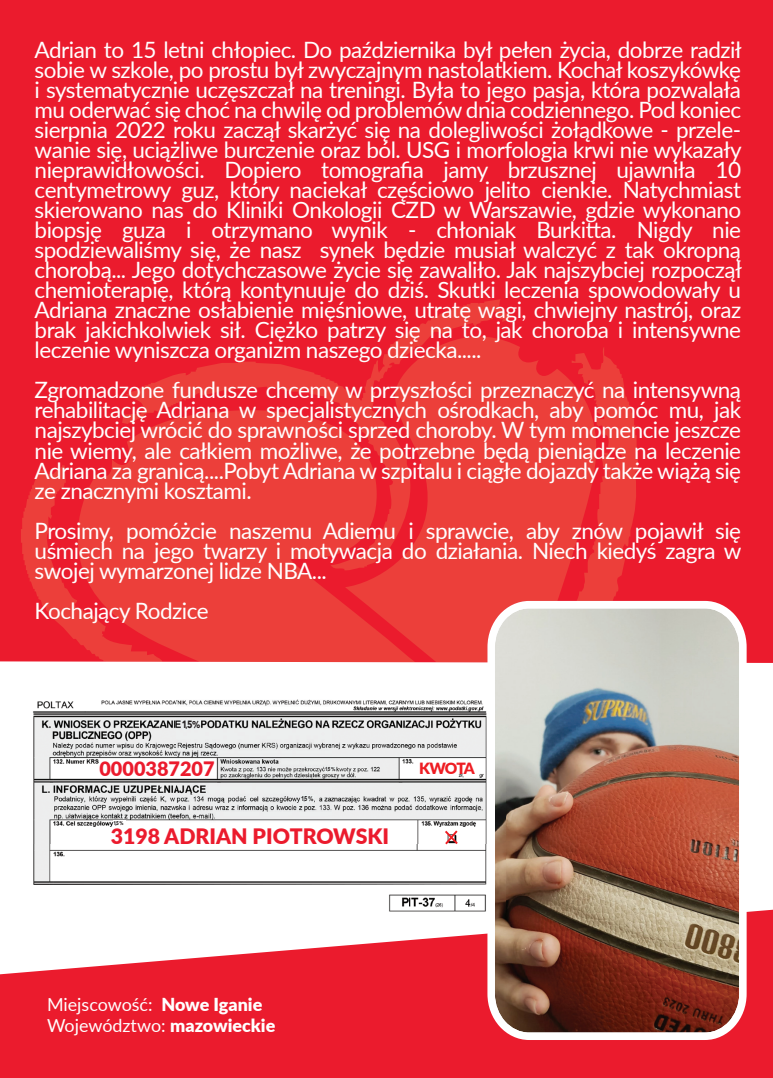
<style>
.page{position:relative;width:773px;height:1078px;background:#fff}
.page>*{position:absolute;margin:0;border:0;box-sizing:border-box;transform-origin:0 0}
.t1{font:22.5px/20px "Lato";letter-spacing:-.025em;color:#fff;text-align:justify}
.t2{font:900 21.25px "Lato";color:#eb1b2d}
.t3{font:900 19.75px "Lato";color:#eb1b2d}
.t4{font:18px/21.5px "Lato";color:#fff}
.t5{font:900 15.5px "Lato";letter-spacing:-.07em;color:#ee1d23}
.t6{font:700 10.5px "Avenir Next LT Pro";color:#231f20;scale:.81 1}
.t7{font:700 7px "Arial";color:#231f20;scale:.81 1}
.t8{font:700 5.75px "Arial";color:#231f20;scale:.81 1}
.t9{font:700 5.5px "Avenir Next LT Pro";color:#231f20;scale:.81 1}
.s1{font-size:8.25px}
.s2{font-size:9.75px}
.s3{font-size:4.5px}
.s4{font-size:5.5px}
.s5{font-size:6.5px}
.s6{font-weight:900}
</style>
<div class="page">
<div style="left:0;top:0;width:772px;height:785px;background:#eb1b2d"></div>
<svg style="left:21px;top:299px;width:616px;height:362px;fill:#eb3d39"></svg>
<svg style="left:78px;top:410px;width:337px;height:251px;fill:#ec3f3a"></svg>
<div style="left:0;top:661px;width:772px;height:124px;background:#fff"></div>
<svg style="left:0;top:909px;width:772px;height:168px;fill:#eb1b2d"></svg>
<img style="left:487px;top:600px;width:259px;height:439px">
<img style="left:22px;top:697px;width:483px;height:220px">
<div style="left:182px;top:720px;width:18px;height:9px;background:#edf1f2"></div>
<svg style="left:445px;top:830px;width:12px;height:14px"></svg>
<div style="left:301px;top:795px;width:12px;height:7px;background:#eef2f2"></div>
<div style="left:325px;top:766px;width:10px;height:5px;background:#eef2f2"></div>
<div style="left:114px;top:820px;width:12px;height:7px;background:#fff"></div>
<p class="t1" style="left:35px;top:39px;width:708px">Adrian to 15 letni chłopiec. Do października był pełen życia, dobrze radził sobie w szkole, po prostu był zwyczajnym nastolatkiem. Kochał koszykówkę i systematycznie uczęszczał na treningi. Była to jego pasja, która pozwalała mu oderwać się choć na chwilę od problemów dnia codziennego. Pod koniec sierpnia 2022 roku zaczął skarżyć się na dolegliwości żołądkowe - przele&shy;wanie się, uciążliwe burczenie oraz ból. USG i morfologia krwi nie wykazały nieprawidłowości. Dopiero tomografia jamy brzusznej ujawniła 10 centymetrowy guz, który naciekał częściowo jelito cienkie. Natychmiast skierowano nas do Kliniki Onkologii CZD w Warszawie, gdzie wykonano biopsję guza i otrzymano wynik - chłoniak Burkitta. Nigdy nie spodziewaliśmy się, że nasz synek będzie musiał walczyć z tak okropną chorobą... Jego dotychczasowe życie się zawaliło. Jak najszybciej rozpoczął chemioterapię, którą kontynuuje do dziś. Skutki leczenia spowodowały u Adriana znaczne osłabienie mięśniowe, utratę wagi, chwiejny nastrój, oraz brak jakichkolwiek sił. Ciężko patrzy się na to, jak choroba i intensywne leczenie wyniszcza organizm naszego dziecka.....</p>
<p class="t1" style="left:35px;top:379px;width:708px">Zgromadzone fundusze chcemy w przyszłości przeznaczyć na intensywną rehabilitację Adriana w specjalistycznych ośrodkach, aby pomóc mu, jak najszybciej wrócić do sprawności sprzed choroby. W tym momencie jeszcze nie wiemy, ale całkiem możliwe, że potrzebne będą pieniądze na leczenie Adriana za granicą....Pobyt Adriana w szpitalu i ciągłe dojazdy także wiążą się ze znacznymi kosztami.</p>
<p class="t1" style="left:35px;top:519px;width:708px">Prosimy, pomóżcie naszemu Adiemu i sprawcie, aby znów pojawił się uśmiech na jego twarzy i motywacja do działania. Niech kiedyś zagra w swojej wymarzonej lidze NBA...</p>
<p class="t1" style="left:35px;top:599px;width:175px">Kochający Rodzice</p>
<p class="t6" style="left:182px;top:718px;width:25px">1 5<span class="s1">,</span> <span class="s2">%</span></p>
<p class="t3" style="left:99px;top:754px;width:117px">0000387207</p>
<p class="t5" style="left:419px;top:756px;width:57px">KWOTA</p>
<p class="t8" style="left:325px;top:764px;width:14px">1 5<span class="s3">,</span> <span class="s4">%</span></p>
<p class="t7" style="left:301px;top:793px;width:17px">1 5<span class="s4">,</span> <span class="s5">%</span></p>
<p class="t9" style="left:113px;top:819px;width:14px">1 5, %</p>
<p class="t2" style="left:111px;top:820px;width:280px">3198 ADRIAN PIOTROWSKI</p>
<p class="t4" style="left:47px;top:992px;width:230px">Miejscowość: <span class="s6">Nowe Iganie<br></span>Województwo: <span class="s6">mazowieckie</span></p>
</div>
